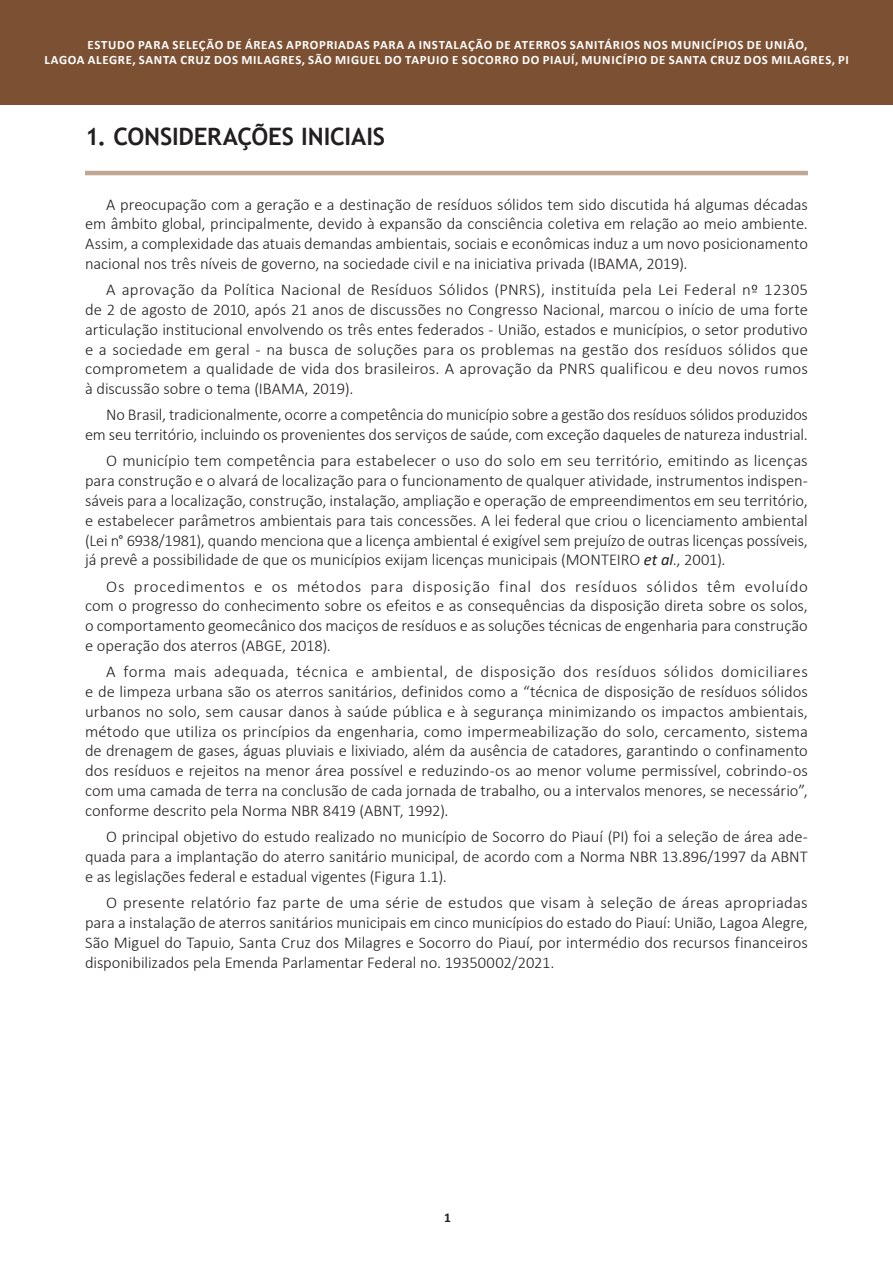
<style>
.page{position:relative;width:893px;height:1263px;background:#fff}
.page>*{position:absolute;margin:0;border:0;box-sizing:border-box;transform-origin:0 0}
.t1{font:700 24px "Trebuchet MS";letter-spacing:-.005em;color:#231f20}
.t2{font:300 16.5px/19.8px "Calibri";letter-spacing:-.005em;color:#231f20;text-align:justify}
.t3{font:700 13.5px "Calibri";color:#231f20}
.t4{font:700 12.75px/15.3px "Calibri";letter-spacing:.05em;color:#fff;text-align:center}
.s1{font-weight:400;font-style:italic}
</style>
<div class="page">
<div style="left:0;top:0;width:893px;height:105px;background:#7c5133"></div>
<hr style="left:85px;top:171px;width:723px;height:4px;background:#bfa794">
<p class="t4" style="left:44px;top:37px;width:806px">ESTUDO PARA SELEÇÃO DE ÁREAS APROPRIADAS PARA A INSTALAÇÃO DE ATERROS SANITÁRIOS NOS MUNICÍPIOS DE UNIÃO,<br>LAGOA ALEGRE, SANTA CRUZ DOS MILAGRES, SÃO MIGUEL DO TAPUIO E SOCORRO DO PIAUÍ, MUNICÍPIO DE SANTA CRUZ DOS MILAGRES, PI</p>
<h1 class="t1" style="left:85px;top:122px;width:302px">1. CONSIDERAÇÕES INICIAIS</h1>
<p class="t2" style="left:85px;top:194px;width:724px;text-indent:21px">A preocupação com a geração e a destinação de resíduos sólidos tem sido discutida há algumas décadas em âmbito global, principalmente, devido à expansão da consciência coletiva em relação ao meio ambiente.<br>Assim, a complexidade das atuais demandas ambientais, sociais e econômicas induz a um novo posicionamento nacional nos três níveis de governo, na sociedade civil e na iniciativa privada (IBAMA, 2019).</p>
<p class="t2" style="left:85px;top:280px;width:724px;text-indent:21px">A aprovação da Política Nacional de Resíduos Sólidos (PNRS), instituída pela Lei Federal nº 12305 de 2 de agosto de 2010, após 21 anos de discussões no Congresso Nacional, marcou o início de uma forte articulação institucional envolvendo os três entes federados - União, estados e municípios, o setor produtivo e a sociedade em geral - na busca de soluções para os problemas na gestão dos resíduos sólidos que comprometem a qualidade de vida dos brasileiros. A aprovação da PNRS qualificou e deu novos rumos à discussão sobre o tema (IBAMA, 2019).</p>
<p class="t2" style="left:85px;top:405px;width:724px;text-align:right">No Brasil, tradicionalmente, ocorre a competência do município sobre a gestão dos resíduos sólidos produzidos em seu território, incluindo os provenientes dos serviços de saúde, com exceção daqueles de natureza industrial.</p>
<p class="t2" style="left:85px;top:451px;width:724px;text-indent:21px">O município tem competência para estabelecer o uso do solo em seu território, emitindo as licenças para construção e o alvará de localização para o funcionamento de qualquer atividade, instrumentos indispen&shy;sáveis para a localização, construção, instalação, ampliação e operação de empreendimentos em seu território, e estabelecer parâmetros ambientais para tais concessões. A lei federal que criou o licenciamento ambiental (Lei n° 6938/1981), quando menciona que a licença ambiental é exigível sem prejuízo de outras licenças possíveis, já prevê a possibilidade de que os municípios exijam licenças municipais (MONTEIRO <span class="s1">et al</span>., 2001).</p>
<p class="t2" style="left:85px;top:576px;width:724px;text-indent:21px">Os procedimentos e os métodos para disposição final dos resíduos sólidos têm evoluído com o progresso do conhecimento sobre os efeitos e as consequências da disposição direta sobre os solos, o comportamento geomecânico dos maciços de resíduos e as soluções técnicas de engenharia para construção e operação dos aterros (ABGE, 2018).</p>
<p class="t2" style="left:85px;top:662px;width:724px;text-indent:21px">A forma mais adequada, técnica e ambiental, de disposição dos resíduos sólidos domiciliares e de limpeza urbana são os aterros sanitários, definidos como a “técnica de disposição de resíduos sólidos urbanos no solo, sem causar danos à saúde pública e à segurança minimizando os impactos ambientais, método que utiliza os princípios da engenharia, como impermeabilização do solo, cercamento, sistema de drenagem de gases, águas pluviais e lixiviado, além da ausência de catadores, garantindo o confinamento dos resíduos e rejeitos na menor área possível e reduzindo-os ao menor volume permissível, cobrindo-os com uma camada de terra na conclusão de cada jornada de trabalho, ou a intervalos menores, se necessário”, conforme descrito pela Norma NBR 8419 (ABNT, 1992).</p>
<p class="t2" style="left:85px;top:826px;width:724px;text-indent:21px">O principal objetivo do estudo realizado no município de Socorro do Piauí (PI) foi a seleção de área ade&shy;quada para a implantação do aterro sanitário municipal, de acordo com a Norma NBR 13.896/1997 da ABNT e as legislações federal e estadual vigentes (Figura 1.1).</p>
<p class="t2" style="left:85px;top:893px;width:724px;text-indent:21px">O presente relatório faz parte de uma série de estudos que visam à seleção de áreas apropriadas para a instalação de aterros sanitários municipais em cinco municípios do estado do Piauí: União, Lagoa Alegre, São Miguel do Tapuio, Santa Cruz dos Milagres e Socorro do Piauí, por intermédio dos recursos financeiros disponibilizados pela Emenda Parlamentar Federal no. 19350002/2021.</p>
<p class="t3" style="left:444px;top:1208px;width:8px">1</p>
</div>
